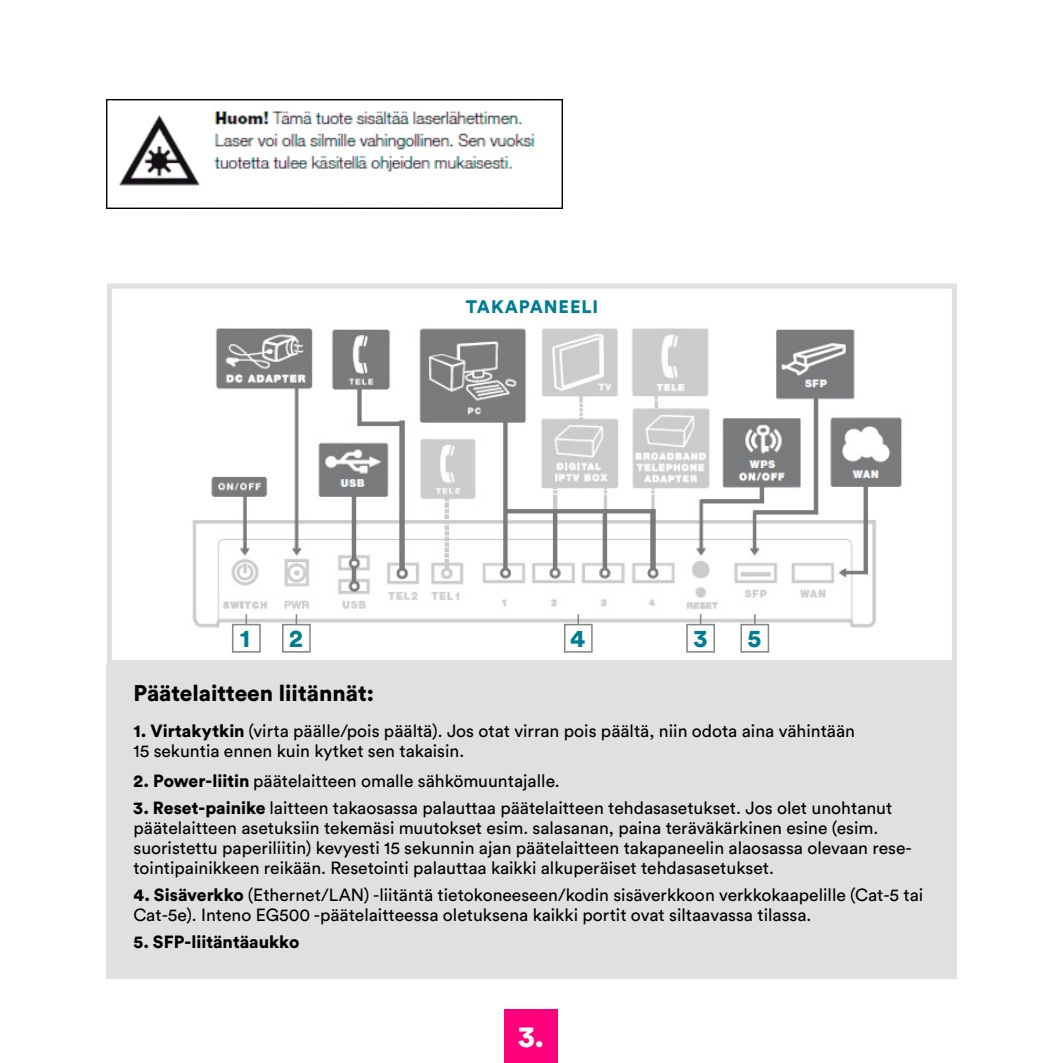
<style>
.page{position:relative;width:1063px;height:1063px;background:#fff}
.page>*{position:absolute;margin:0;border:0;box-sizing:border-box;transform-origin:0 0}
.t1{font:900 30px "Circular Std";color:#fff}
.t2{font:900 24.75px "Circular Std";color:#007d91}
.t3{font:900 22.5px "Circular Std";color:#000}
.t4{font:900 18px "Circular Std";letter-spacing:.05em;color:#007d91}
.t5{font:17.5px/20px "Circular Std";color:#000}
.t6{font:900 17.5px "Circular Std";color:#000}
.s1{font-weight:900}
</style>
<div class="page">
<img style="left:107px;top:99px;width:455px;height:109px">
<div style="left:107px;top:283px;width:850px;height:382px;background:#fff;border:5px solid #e0e0de"></div>
<img style="left:192px;top:328px;width:710px;height:301px">
<div style="left:686px;top:624px;width:29px;height:29px;border:2px solid #878787"></div>
<div style="left:740px;top:624px;width:29px;height:29px;border:2px solid #878787"></div>
<svg style="left:754px;top:614px;width:2px;height:11px"></svg>
<div style="left:564px;top:624px;width:29px;height:29px;border:2px solid #878787"></div>
<div style="left:282px;top:624px;width:29px;height:29px;border:2px solid #878787"></div>
<div style="left:232px;top:624px;width:29px;height:29px;border:2px solid #878787"></div>
<div style="left:107px;top:664px;width:850px;height:315px;background:#e0e0de"></div>
<div style="left:505px;top:1010px;width:53px;height:53px;background:#ff007d"></div>
<p class="t4" style="left:466px;top:295px;width:134px">TAKAPANEELI</p>
<h2 class="t2" style="left:240px;top:622px;width:12px">1</h2>
<h2 class="t2" style="left:289px;top:622px;width:15px">2</h2>
<h2 class="t2" style="left:570px;top:622px;width:17px">4</h2>
<h2 class="t2" style="left:694px;top:622px;width:15px">3</h2>
<h2 class="t2" style="left:747px;top:622px;width:15px">5</h2>
<p class="t3" style="left:134px;top:678px;width:242px">Päätelaitteen liitännät:</p>
<p class="t5" style="left:134px;top:721px;width:723px"><span class="s1">1. Virtakytkin</span> (virta päälle/pois päältä). Jos otat virran pois päältä, niin odota aina vähintään<br>15 sekuntia ennen kuin kytket sen takaisin.</p>
<p class="t5" style="left:134px;top:771px;width:428px"><span class="s1">2. Power-liitin</span> päätelaitteen omalle sähkömuuntajalle.</p>
<p class="t5" style="left:134px;top:798px;width:780px"><span class="s1">3. Reset-painike</span> laitteen takaosassa palauttaa päätelaitteen tehdasasetukset. Jos olet unohtanut päätelaitteen asetuksiin tekemäsi muutokset esim. salasanan, paina teräväkärkinen esine (esim. suoristettu paperiliitin) kevyesti 15 sekunnin ajan päätelaitteen takapaneelin alaosassa olevaan rese&shy;tointipainikkeen reikään. Resetointi palauttaa kaikki alkuperäiset tehdasasetukset.</p>
<p class="t5" style="left:134px;top:885px;width:791px"><span class="s1">4. Sisäverkko</span> (Ethernet/LAN) -liitäntä tietokoneeseen/kodin sisäverkkoon verkkokaapelille (Cat-5 tai<br>Cat-5e). Inteno EG500 -päätelaitteessa oletuksena kaikki portit ovat siltaavassa tilassa.</p>
<p class="t6" style="left:134px;top:930px;width:167px">5. SFP-liitäntäaukko</p>
<h1 class="t1" style="left:519px;top:1016px;width:27px">3.</h1>
</div>
